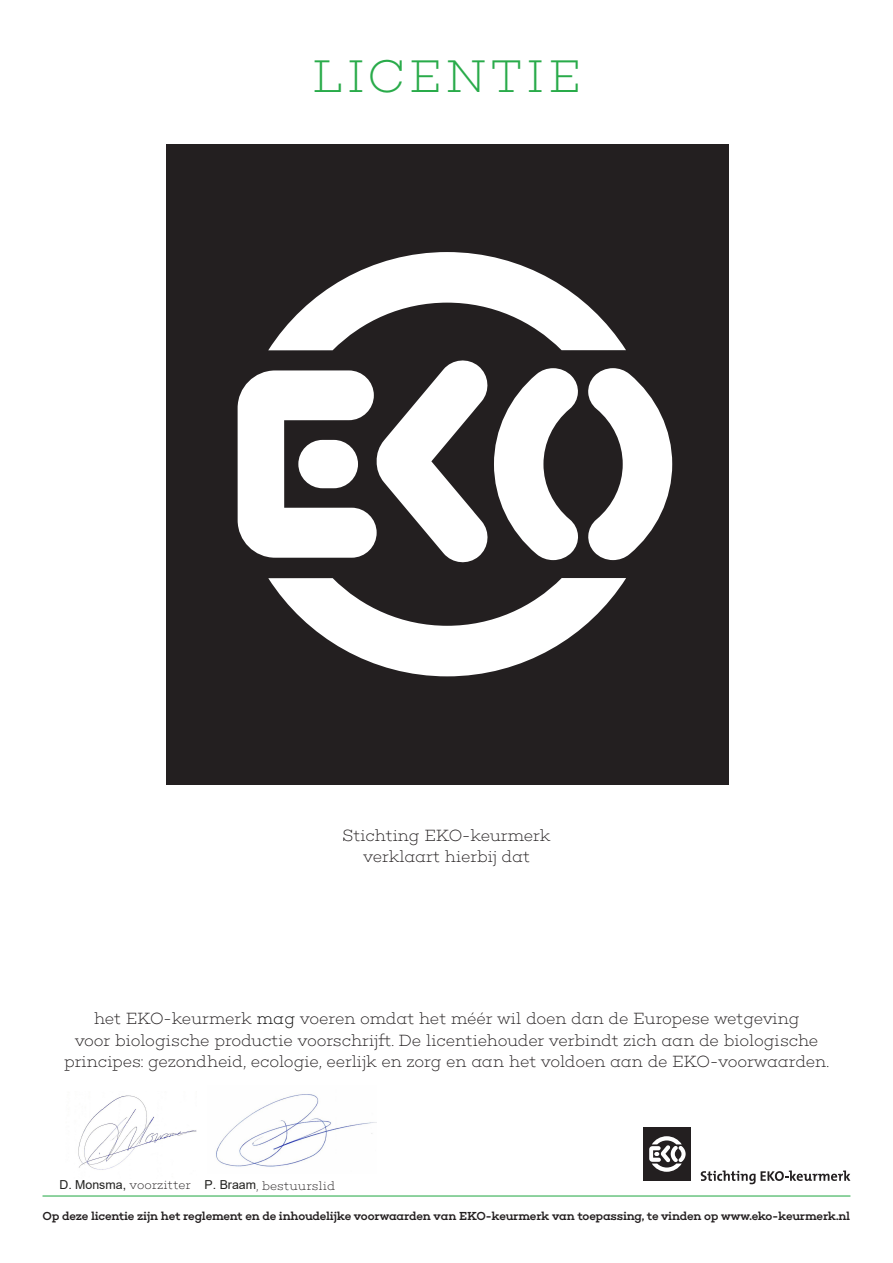
<style>
.page{position:relative;width:893px;height:1263px;background:#fff}
.page>*{position:absolute;margin:0;border:0;box-sizing:border-box;transform-origin:0 0}
.intro{font:200 46.5px "Choplin";letter-spacing:.09em;color:#29ab4a}
.intro-2{font:200 16.5px "Choplin";letter-spacing:-.025em;color:#231f20}
.t1{font:200 12.3px "Choplin";color:#231f20}
.intro-3{font:500 11.85px "Choplin";letter-spacing:-.02em;color:#231f20}
.s1{color:#000}
.s2{font-family:"Arial";font-weight:400;color:#21211f}
</style>
<div class="page">
<div style="left:166px;top:144px;width:563px;height:640px;background:#231f20"></div>
<svg style="left:268px;top:252px;width:358px;height:98px"></svg>
<svg style="left:238px;top:360px;width:340px;height:203px"></svg>
<div style="left:298px;top:440px;width:60px;height:48px;background:#fff;border-radius:24px"></div>
<svg style="left:268px;top:578px;width:358px;height:98px"></svg>
<svg style="left:588px;top:368px;width:84px;height:192px"></svg>
<hr style="left:43px;top:1195px;width:807px;height:1px;background:#29ab4a">
<div style="left:643px;top:1127px;width:47px;height:54px;background:#231f20"></div>
<svg style="left:649px;top:1136px;width:37px;height:36px"></svg>
<svg style="left:701px;top:1170px;width:149px;height:14px"></svg>
<img style="left:78px;top:1095px;width:119px;height:75px">
<img style="left:216px;top:1094px;width:161px;height:73px">
<p class="intro" style="left:312px;top:50px;width:270px">LICENTIE</p>
<p class="intro-2" style="left:342px;top:826px;width:210px">Stichting EKO-keurmerk</p>
<p class="intro-2" style="left:363px;top:847px;width:168px">verklaart hierbij dat</p>
<p class="intro-2" style="left:94px;top:1009px;width:708px">het EKO-keurmerk <span class="s1">mag</span> voeren omdat het méér wil doen dan de Europese wetgeving</p>
<p class="intro-2" style="left:75px;top:1031px;width:745px">voor biologische productie voorschrijft. De licentiehouder verbindt zich aan de biologische</p>
<p class="intro-2" style="left:64px;top:1052px;width:767px">principes: gezondheid, ecologie, eerlijk en zorg en aan het voldoen aan de EKO-voorwaarden.</p>
<p class="t1" style="left:59px;top:1179px;width:277px"><span class="s2">D. Monsma,</span> voorzitter <span class="s2">P. Braam</span>, bestuurslid</p>
<p class="intro-3" style="left:43px;top:1209px;width:809px">Op deze licentie zijn het reglement en de inhoudelijke voorwaarden van EKO-keurmerk van toepassing, te vinden op www.eko-keurmerk.nl</p>
</div>
